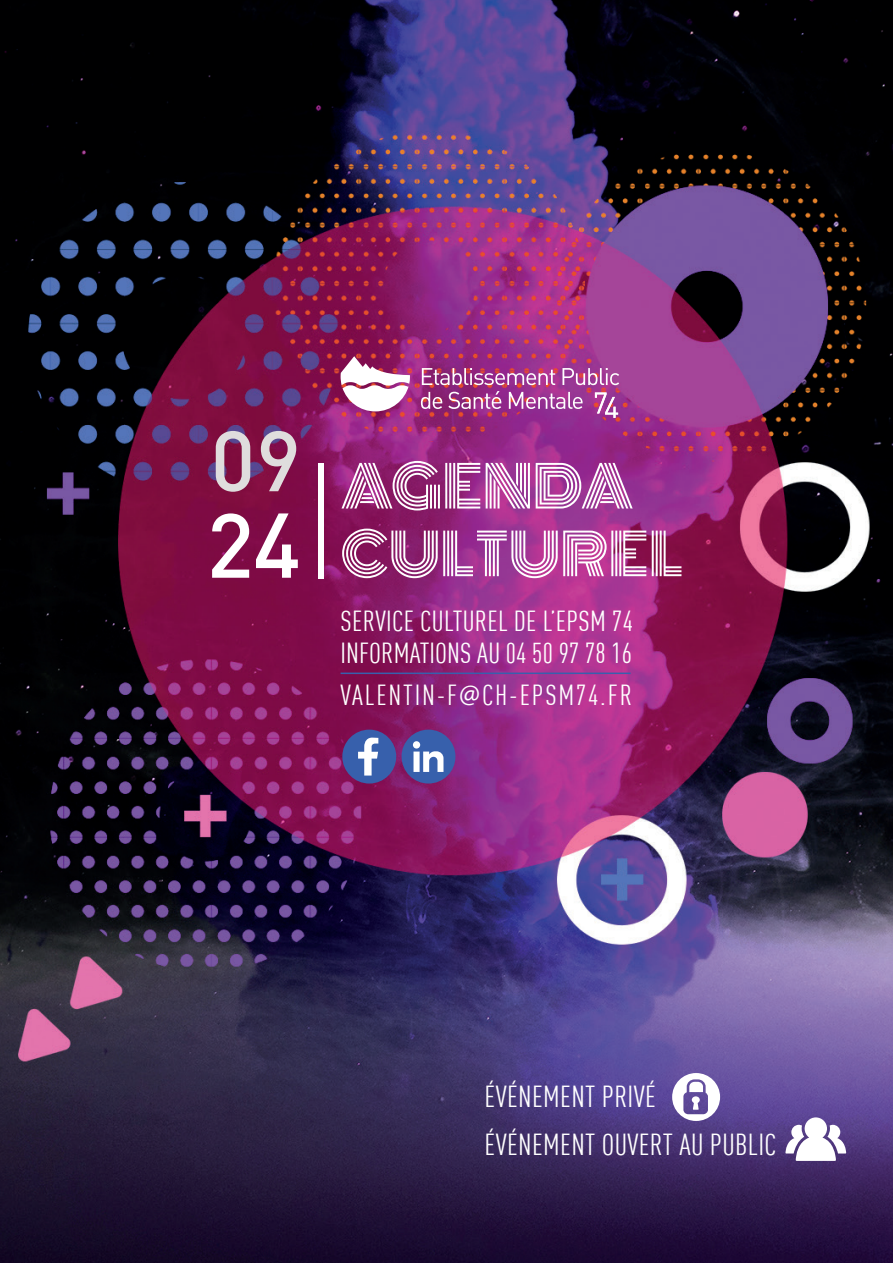
<style>
.page{position:relative;width:893px;height:1263px;background:#fff}
.page>*{position:absolute;margin:0;border:0;box-sizing:border-box;transform-origin:0 0}
.t1{font:56.4px/67.7px "Monoton";letter-spacing:.01em;color:#fff}
.t2{font:29.7px/48px "DIN Cond";letter-spacing:.01em;color:#fff}
.t3{font:28.35px/31.8px "DIN Cond";letter-spacing:.01em;color:#fff}
.t4{font:28.35px "DIN Cond";letter-spacing:.065em;color:#fff}
.s1{font-family:"Myriad Pro"}
</style>
<div class="page">
<img style="left:0;top:0;width:893px;height:1263px">
<svg style="left:672px;top:1073px;width:48px;height:48px"></svg>
<svg style="left:785px;top:1117px;width:61px;height:44px"></svg>
<div style="left:318px;top:463px;width:5px;height:115px;background:#fff"></div>
<div style="left:342px;top:730px;width:54px;height:53px;background:#3760ac;border-radius:50%"></div>
<svg style="left:358px;top:737px;width:20px;height:38px"></svg>
<div style="left:402px;top:730px;width:53px;height:53px;background:#3760ac;border-radius:50%"></div>
<svg style="left:413px;top:741px;width:30px;height:31px"></svg>
<svg style="left:341px;top:356px;width:69px;height:55px"></svg>
<svg style="left:422px;top:368px;width:133px;height:17px;background:#b7659f"></svg>
<svg style="left:562px;top:368px;width:57px;height:17px"></svg>
<svg style="left:421px;top:392px;width:21px;height:17px"></svg>
<svg style="left:448px;top:391px;width:53px;height:18px"></svg>
<svg style="left:509px;top:392px;width:74px;height:17px"></svg>
<svg style="left:595px;top:392px;width:23px;height:26px"></svg>
<hr style="left:341px;top:672px;width:290px;height:2px;background:#3760ac">
<svg style="left:212px;top:513px;width:37px;height:65px"></svg>
<svg style="left:256px;top:513px;width:42px;height:65px"></svg>
<svg style="left:216px;top:431px;width:34px;height:61px;background:#b17e96"></svg>
<svg style="left:261px;top:431px;width:35px;height:60px;background:#aa6c8c"></svg>
<h1 class="t1" style="left:341px;top:453px;width:344px">AGENDA<br>CULTUREL</h1>
<p class="t3" style="left:341px;top:605px;width:294px">SERVICE CULTUREL DE L’EPSM 74<br>INFORMATIONS AU 04 50 97 78 16</p>
<p class="t4" style="left:341px;top:679px;width:293px">VALENTIN-F<span class="s1">@</span>CH-EPSM74.FR</p>
<p class="t2" style="left:485px;top:1072px;width:293px">ÉVÉNEMENT PRIVÉ<br>ÉVÉNEMENT OUVERT AU PUBLIC</p>
</div>
